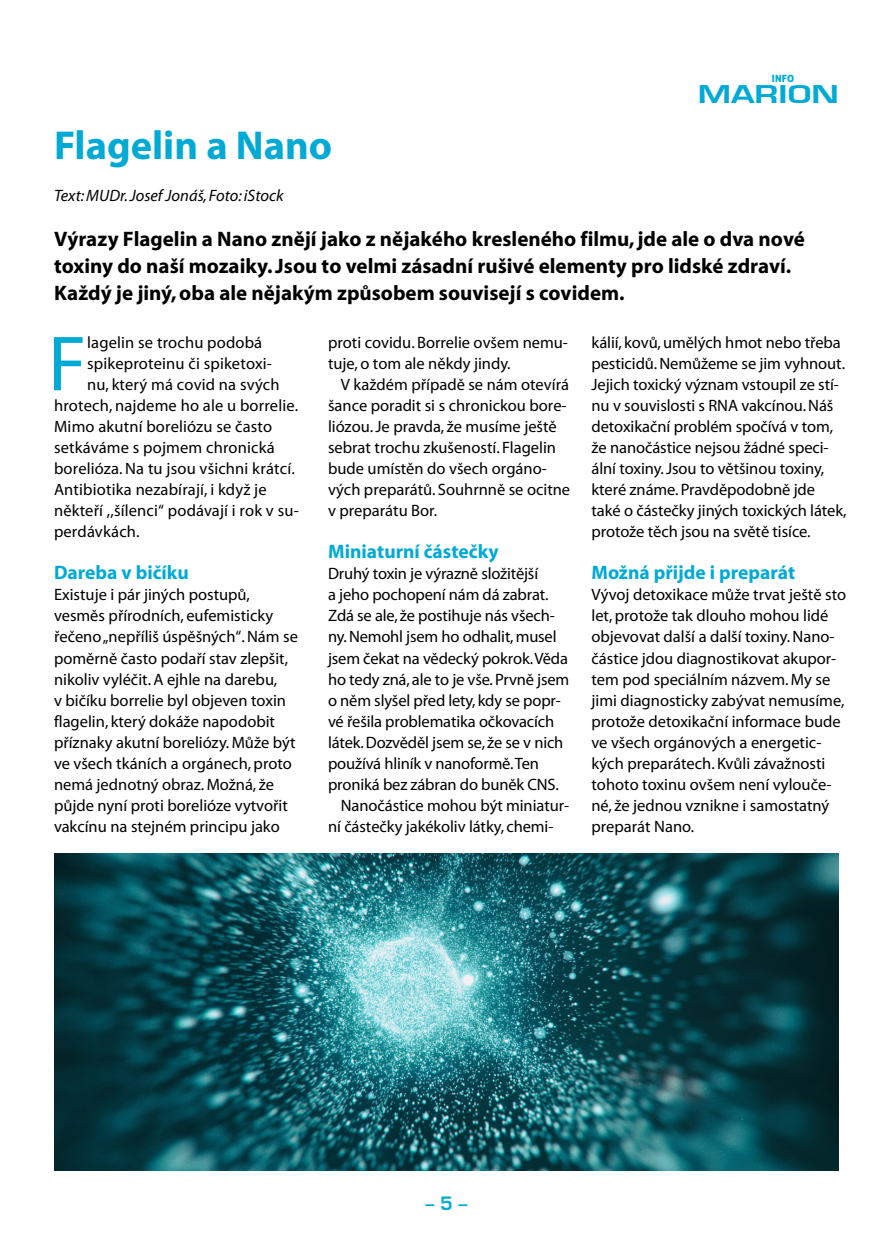
<style>
.page{position:relative;width:893px;height:1234px;background:#fff}
.page>*{position:absolute;margin:0;border:0;box-sizing:border-box;transform-origin:0 0}
.t1{font:78.75px "Myriad CE";color:#00aad5}
.t2{font:700 40.5px "Myriad CE";color:#00aad5}
.t3{font:700 23.85px "Euromode";color:#00aad5;scale:1.39 1}
.t4{font:700 21px/27px "Myriad CE";color:#000}
.t5{font:700 19.5px "Myriad CE";color:#00aad5}
.t6{font:700 18px "Euromode";color:#00aad5}
.t7{font:16.5px/21px "Myriad CE";color:#000}
.t8{font:italic 16.5px "Myriad CE";color:#000}
.t9{font:10.05px "Aller Display";color:#00aad5}
</style>
<div class="page">
<img style="left:54px;top:853px;width:785px;height:316px">
<p class="t9" style="left:772px;top:72px;width:24px">INFO</p>
<h2 class="t2" style="left:54px;top:124px;width:280px">Flagelin a Nano</h2>
<p class="t8" style="left:54px;top:187px;width:231px">Text: MUDr. Josef Jonáš, Foto: iStock</p>
<h3 class="t3" style="left:698px;top:80px;width:103px">MARION</h3>
<p class="t4" style="left:54px;top:226px;width:752px">Výrazy Flagelin a Nano znějí jako z nějakého kresleného filmu, jde ale o dva nové toxiny do naší mozaiky. Jsou to velmi zásadní rušivé elementy pro lidské zdraví.<br>Každý je jiný, oba ale nějakým způsobem souvisejí s covidem.</p>
<p class="t7" style="left:591px;top:333px;width:256px">kálií, kovů, umělých hmot nebo třeba pesticidů. Nemůžeme se jim vyhnout.<br>Jejich toxický význam vstoupil ze stí&shy;nu v souvislosti s RNA vakcínou. Náš detoxikační problém spočívá v tom, že nanočástice nejsou žádné speci&shy;ální toxiny. Jsou to většinou toxiny, které známe. Pravděpodobně jde také o částečky jiných toxických látek, protože těch jsou na světě tisíce.</p>
<p class="t5" style="left:591px;top:562px;width:205px">Možná přijde i preparát</p>
<p class="t7" style="left:591px;top:585px;width:256px">Vývoj detoxikace může trvat ještě sto let, protože tak dlouho mohou lidé objevovat další a další toxiny. Nano&shy;částice jdou diagnostikovat akupor&shy;tem pod speciálním názvem. My se jimi diagnosticky zabývat nemusíme, protože detoxikační informace bude ve všech orgánových a energetic&shy;kých preparátech. Kvůli závažnosti tohoto toxinu ovšem není vylouče&shy;né, že jednou vznikne i samostatný preparát Nano.</p>
<p class="t7" style="left:328px;top:333px;width:241px">proti covidu. Borrelie ovšem nemu&shy;tuje, o tom ale někdy jindy.</p>
<p class="t7" style="left:328px;top:375px;width:244px;text-indent:13px">V každém případě se nám otevírá šance poradit si s chronickou bore&shy;liózou. Je pravda, že musíme ještě sebrat trochu zkušeností. Flagelin bude umístěn do všech orgáno&shy;vých preparátů. Souhrnně se ocitne v preparátu Bor.</p>
<p class="t5" style="left:328px;top:541px;width:172px">Miniaturní částečky</p>
<p class="t7" style="left:328px;top:564px;width:212px">Druhý toxin je výrazně složitější</p>
<p class="t7" style="left:328px;top:585px;width:222px">a jeho pochopení nám dá zabrat.</p>
<p class="t7" style="left:328px;top:606px;width:228px">Zdá se ale, že postihuje nás všech-</p>
<p class="t7" style="left:328px;top:627px;width:230px">ny. Nemohl jsem ho odhalit, musel</p>
<p class="t7" style="left:328px;top:648px;width:241px">jsem čekat na vědecký pokrok. Věda</p>
<p class="t7" style="left:328px;top:669px;width:243px">ho tedy zná, ale to je vše. Prvně jsem</p>
<p class="t7" style="left:328px;top:690px;width:234px">o něm slyšel před lety, kdy se popr-</p>
<p class="t7" style="left:328px;top:711px;width:228px">vé řešila problematika očkovacích</p>
<p class="t7" style="left:328px;top:732px;width:237px">látek. Dozvěděl jsem se, že se v nich</p>
<p class="t7" style="left:328px;top:753px;width:213px">používá hliník v nanoformě. Ten</p>
<p class="t7" style="left:328px;top:774px;width:232px">proniká bez zábran do buněk CNS.</p>
<p class="t7" style="left:341px;top:795px;width:230px">Nanočástice mohou být miniatur-</p>
<p class="t7" style="left:328px;top:816px;width:227px">ní částečky jakékoliv látky, chemi-</p>
<h1 class="t1" style="left:48px;top:323px;width:40px">F</h1>
<p class="t7" style="left:87px;top:333px;width:176px">lagelin se trochu podobá</p>
<p class="t7" style="left:87px;top:354px;width:186px">spikeproteinu či spiketoxi-</p>
<p class="t7" style="left:87px;top:375px;width:194px">nu, který má covid na svých</p>
<p class="t7" style="left:54px;top:396px;width:246px">hrotech, najdeme ho ale u borrelie.</p>
<p class="t7" style="left:54px;top:417px;width:220px">Mimo akutní boreliózu se často</p>
<p class="t7" style="left:54px;top:438px;width:222px">setkáváme s pojmem chronická</p>
<p class="t7" style="left:54px;top:459px;width:242px">borelióza. Na tu jsou všichni krátcí.</p>
<p class="t7" style="left:54px;top:480px;width:214px">Antibiotika nezabírají, i když je</p>
<p class="t7" style="left:54px;top:501px;width:246px">někteří ,,šílenci“ podávají i rok v su-</p>
<p class="t7" style="left:54px;top:522px;width:87px">perdávkách.</p>
<p class="t5" style="left:54px;top:562px;width:136px">Dareba v bičíku</p>
<p class="t7" style="left:54px;top:585px;width:245px">Existuje i pár jiných postupů, vesměs přírodních, eufemisticky řečeno „nepříliš úspěšných“. Nám se poměrně často podaří stav zlepšit, nikoliv vyléčit. A ejhle na darebu,<br>v bičíku borrelie byl objeven toxin flagelin, který dokáže napodobit příznaky akutní boreliózy. Může být ve všech tkáních a orgánech, proto nemá jednotný obraz. Možná, že půjde nyní proti borelióze vytvořit vakcínu na stejném principu jako</p>
<p class="t6" style="left:426px;top:1191px;width:43px">– 5 –</p>
</div>
